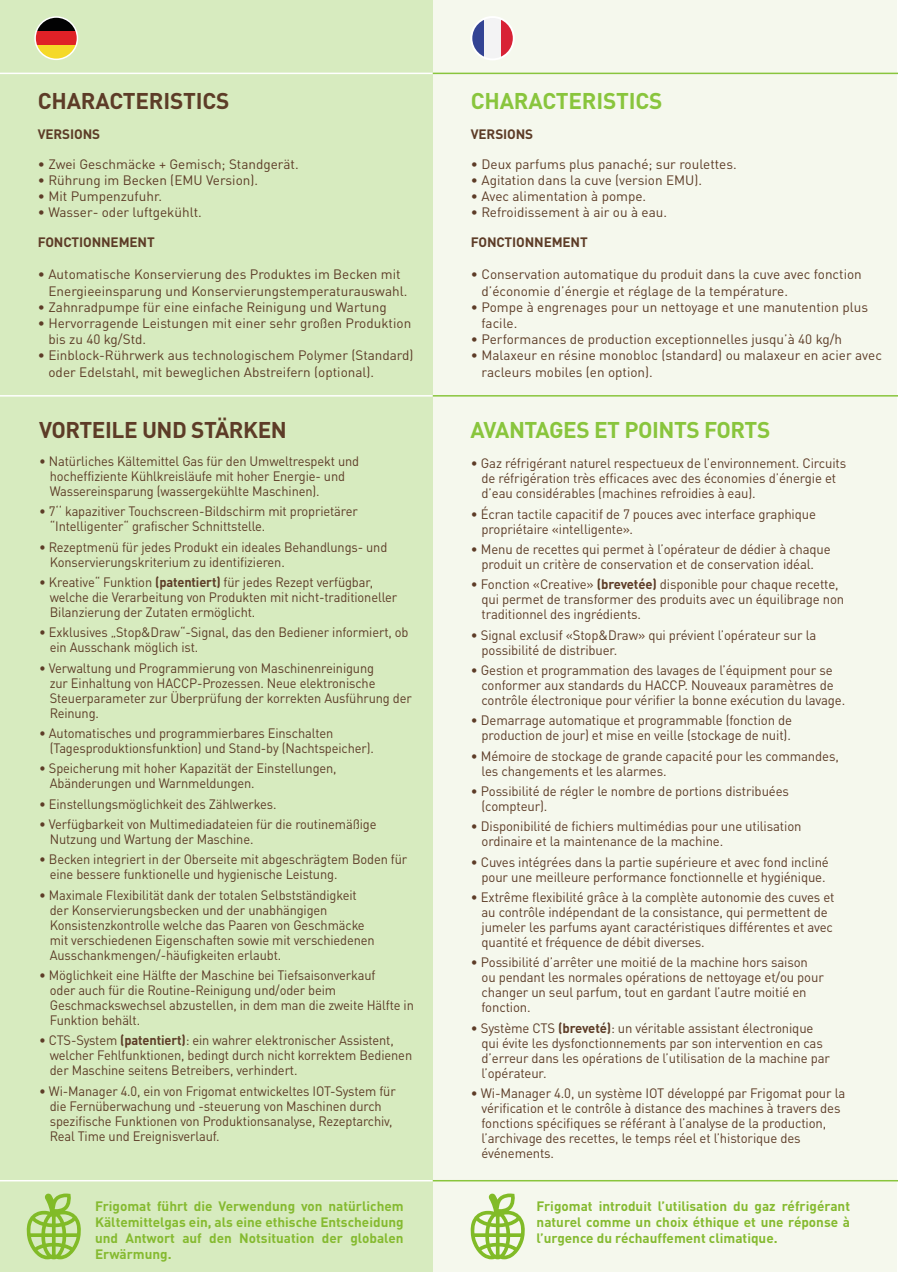
<style>
.page{position:relative;width:898px;height:1272px;background:#fff}
.page>*{position:absolute;margin:0;border:0;box-sizing:border-box;transform-origin:0 0}
.t1{font:700 22.5px "DIN Pro";letter-spacing:-.02em;color:#89c53d}
.t2{font:700 22.5px "DIN Pro";letter-spacing:-.02em;color:#5d3c27}
.t3{font:13.5px/15px "DIN Pro";letter-spacing:-.01em;color:#5d3c27}
.t4{font:13.5px/15px "DIN Pro";letter-spacing:-.01em;color:#5d3c27;scale:.95 1}
.t5{font:700 13.5px/16.2px "DIN Pro";color:#85ba30;text-align:justify}
.t6{font:700 13.5px "DIN Pro";letter-spacing:-.01em;color:#5d3c27}
.s1{font-weight:700}
</style>
<div class="page">
<div style="left:432px;top:0;width:464px;height:1271px;background:#f5f8ed"></div>
<div style="left:0;top:0;width:432px;height:1271px;background:#d7ebbf"></div>
<hr style="left:897px;top:0;width:1px;height:1271px;background:#d7ebbf">
<hr style="left:0;top:73px;width:432px;height:1px;background:#fff">
<hr style="left:432px;top:73px;width:465px;height:1px;background:#89c53d">
<hr style="left:0;top:395px;width:432px;height:1px;background:#fff">
<hr style="left:432px;top:395px;width:465px;height:1px;background:#89c53d">
<svg style="left:37px;top:18px;width:40px;height:13px"></svg>
<div style="left:35px;top:31px;width:42px;height:14px;background:#df2127"></div>
<svg style="left:37px;top:45px;width:40px;height:14px"></svg>
<div style="left:34px;top:16px;width:44px;height:44px;border:2px solid #fff;border-radius:50%"></div>
<svg style="left:473px;top:19px;width:40px;height:40px"></svg>
<div style="left:470px;top:16px;width:44px;height:44px;border:2px solid #fff;border-radius:50%"></div>
<hr style="left:0;top:1179px;width:432px;height:2px;background:#fff">
<hr style="left:432px;top:1179px;width:465px;height:2px;background:#89c53d">
<svg style="left:26px;top:1193px;width:55px;height:66px"></svg>
<svg style="left:470px;top:1193px;width:55px;height:66px"></svg>
<h1 class="t2" style="left:38px;top:82px;width:193px">CHARACTERISTICS</h1>
<p class="t6" style="left:38px;top:123px;width:64px">VERSIONS</p>
<p class="t3" style="left:38px;top:155px;width:262px">• Zwei Geschmäcke + Gemisch; Standgerät.</p>
<p class="t3" style="left:38px;top:171px;width:222px">• Rührung im Becken (EMU Version).</p>
<p class="t3" style="left:38px;top:187px;width:126px">• Mit Pumpenzufuhr.</p>
<p class="t3" style="left:38px;top:203px;width:165px">• Wasser- oder luftgekühlt.</p>
<p class="t6" style="left:38px;top:231px;width:118px">FONCTIONNEMENT</p>
<p class="t3" style="left:48px;top:265px;width:360px;line-height:16.2px;text-indent:-11px">• Automatische Konservierung des Produktes im Becken mit<br>Energieeinsparung und Konservierungstemperaturauswahl.</p>
<p class="t3" style="left:38px;top:298px;width:350px">• Zahnradpumpe für eine einfache Reinigung und Wartung</p>
<p class="t3" style="left:48px;top:314px;width:364px;line-height:16.2px;text-indent:-11px">• Hervorragende Leistungen mit einer sehr großen Produktion bis zu 40 kg/Std.</p>
<p class="t3" style="left:48px;top:346px;width:366px;line-height:16.2px;text-indent:-11px">• Einblock-Rührwerk aus technologischem Polymer (Standard) oder Edelstahl, mit beweglichen Abstreifern (optional).</p>
<h1 class="t1" style="left:470px;top:82px;width:193px">CHARACTERISTICS</h1>
<p class="t6" style="left:470px;top:123px;width:64px">VERSIONS</p>
<p class="t3" style="left:470px;top:155px;width:267px">• Deux parfums plus panaché; sur roulettes.</p>
<p class="t3" style="left:470px;top:171px;width:233px">• Agitation dans la cuve (version EMU).</p>
<p class="t3" style="left:470px;top:187px;width:177px">• Avec alimentation à pompe.</p>
<p class="t3" style="left:470px;top:203px;width:197px">• Refroidissement à air ou à eau.</p>
<p class="t6" style="left:470px;top:231px;width:118px">FONCTIONNEMENT</p>
<p class="t3" style="left:481px;top:265px;width:382px;line-height:16.2px;text-indent:-11px">• Conservation automatique du produit dans la cuve avec fonction d’économie d’énergie et réglage de la température.</p>
<p class="t3" style="left:481px;top:297px;width:388px;line-height:16.2px;text-indent:-11px">• Pompe à engrenages pour un nettoyage et une manutention plus facile.</p>
<p class="t3" style="left:470px;top:330px;width:372px">• Performances de production exceptionnelles jusqu’à 40 kg/h</p>
<p class="t3" style="left:481px;top:346px;width:402px;line-height:16.2px;text-indent:-11px">• Malaxeur en résine monobloc (standard) ou malaxeur en acier avec racleurs mobiles (en option).</p>
<h1 class="t2" style="left:39px;top:411px;width:249px">VORTEILE UND STÄRKEN</h1>
<h1 class="t1" style="left:470px;top:411px;width:301px">AVANTAGES ET POINTS FORTS</h1>
<p class="t4" style="left:50px;top:452px;width:327px;text-indent:-11px">• Natürliches Kältemittel Gas für den Umweltrespekt und hocheffiziente Kühlkreisläufe mit hoher Energie- und<br>Wassereinsparung (wassergekühlte Maschinen).</p>
<p class="t4" style="left:50px;top:502px;width:325px;text-indent:-11px">• 7‘‘ kapazitiver Touchscreen-Bildschirm mit proprietärer “Intelligenter“ grafischer Schnittstelle.</p>
<p class="t4" style="left:50px;top:538px;width:357px;text-indent:-11px">• Rezeptmenü für jedes Produkt ein ideales Behandlungs- und<br>Konservierungskriterium zu identifizieren.</p>
<p class="t4" style="left:50px;top:573px;width:367px;text-indent:-11px">• Kreative“ Funktion <span class="s1">(patentiert)</span> für jedes Rezept verfügbar, welche die Verarbeitung von Produkten mit nicht-traditioneller<br>Bilanzierung der Zutaten ermöglicht.</p>
<p class="t4" style="left:50px;top:623px;width:379px;text-indent:-11px">• Exklusives „Stop&amp;Draw“-Signal, das den Bediener informiert, ob ein Ausschank möglich ist.</p>
<p class="t4" style="left:50px;top:659px;width:382px;text-indent:-11px">• Verwaltung und Programmierung von Maschinenreinigung<br>zur Einhaltung von HACCP-Prozessen. Neue elektronische Steuerparameter zur Überprüfung der korrekten Ausführung der Reinung.</p>
<p class="t4" style="left:50px;top:724px;width:342px;text-indent:-11px">• Automatisches und programmierbares Einschalten (Tagesproduktionsfunktion) und Stand-by (Nachtspeicher).</p>
<p class="t4" style="left:50px;top:759px;width:303px;text-indent:-11px">• Speicherung mit hoher Kapazität der Einstellungen,<br>Abänderungen und Warnmeldungen.</p>
<p class="t4" style="left:39px;top:794px;width:251px">• Einstellungsmöglichkeit des Zählwerkes.</p>
<p class="t4" style="left:50px;top:815px;width:345px;text-indent:-11px">• Verfügbarkeit von Multimediadateien für die routinemäßige<br>Nutzung und Wartung der Maschine.</p>
<p class="t4" style="left:50px;top:850px;width:377px;text-indent:-11px">• Becken integriert in der Oberseite mit abgeschrägtem Boden für eine bessere funktionelle und hygienische Leistung.</p>
<p class="t4" style="left:50px;top:885px;width:343px;text-indent:-11px">• Maximale Flexibilität dank der totalen Selbstständigkeit der Konservierungsbecken und der unabhängigen Konsistenzkontrolle welche das Paaren von Geschmäcke mit verschiedenen Eigenschaften sowie mit verschiedenen Ausschankmengen/-häufigkeiten erlaubt.</p>
<p class="t4" style="left:50px;top:966px;width:384px;text-indent:-11px">• Möglichkeit eine Hälfte der Maschine bei Tiefsaisonverkauf<br>oder auch für die Routine-Reinigung und/oder beim Geschmackswechsel abzustellen, in dem man die zweite Hälfte in Funktion behält.</p>
<p class="t4" style="left:50px;top:1031px;width:383px;text-indent:-11px">• CTS-System <span class="s1">(patentiert)</span>: ein wahrer elektronischer Assistent, welcher Fehlfunktionen, bedingt durch nicht korrektem Bedienen der Maschine seitens Betreibers, verhindert.</p>
<p class="t4" style="left:50px;top:1081px;width:365px;text-indent:-11px">• Wi-Manager 4.0, ein von Frigomat entwickeltes IOT-System für die Fernüberwachung und -steuerung von Maschinen durch spezifische Funktionen von Produktionsanalyse, Rezeptarchiv, Real Time und Ereignisverlauf.</p>
<p class="t3" style="left:481px;top:454px;width:366px;text-indent:-11px">• Gaz réfrigérant naturel respectueux de l’environnement. Circuits de réfrigération très efficaces avec des économies d’énergie et d’eau considérables (machines refroidies à eau).</p>
<p class="t3" style="left:481px;top:505px;width:336px;text-indent:-11px">• Écran tactile capacitif de 7 pouces avec interface graphique propriétaire «intelligente».</p>
<p class="t3" style="left:470px;top:540px;width:361px;text-align:center">• Menu de recettes qui permet à l’opérateur de dédier à chaque produit un critère de conservation et de conservation idéal.</p>
<p class="t3" style="left:481px;top:575px;width:364px;text-indent:-11px">• Fonction «Creative» <span class="s1">(brevetée)</span> disponible pour chaque recette, qui permet de transformer des produits avec un équilibrage non traditionnel des ingrédients.</p>
<p class="t3" style="left:481px;top:626px;width:336px;text-indent:-11px">• Signal exclusif «Stop&amp;Draw» qui prévient l’opérateur sur la possibilité de distribuer.</p>
<p class="t3" style="left:481px;top:661px;width:365px;text-indent:-11px">• Gestion et programmation des lavages de l’équipment pour se conformer aux standards du HACCP. Nouveaux paramètres de contrôle électronique pour vérifier la bonne exécution du lavage.</p>
<p class="t3" style="left:470px;top:711px;width:322px;text-align:right">• Demarrage automatique et programmable (fonction de production de jour) et mise en veille (stockage de nuit).</p>
<p class="t3" style="left:481px;top:747px;width:358px;text-indent:-11px">• Mémoire de stockage de grande capacité pour les commandes, les changements et les alarmes.</p>
<p class="t3" style="left:481px;top:782px;width:309px;text-indent:-11px">• Possibilité de régler le nombre de portions distribuées (compteur).</p>
<p class="t3" style="left:481px;top:817px;width:321px;text-indent:-11px">• Disponibilité de fichiers multimédias pour une utilisation ordinaire et la maintenance de la machine.</p>
<p class="t3" style="left:470px;top:853px;width:359px;text-align:center">• Cuves intégrées dans la partie supérieure et avec fond incliné pour une meilleure performance fonctionnelle et hygiénique.</p>
<p class="t3" style="left:481px;top:888px;width:354px;text-indent:-11px">• Extrême flexibilité grâce à la complète autonomie des cuves et au contrôle indépendant de la consistance, qui permettent de jumeler les parfums ayant caractéristiques différentes et avec quantité et fréquence de débit diverses.</p>
<p class="t3" style="left:481px;top:953px;width:344px;text-indent:-11px">• Possibilité d’arrêter une moitié de la machine hors saison ou pendant les normales opérations de nettoyage et/ou pour changer un seul parfum, tout en gardant l’autre moitié en fonction.</p>
<p class="t3" style="left:481px;top:1018px;width:350px;text-indent:-11px">• Système CTS <span class="s1">(breveté)</span>: un véritable assistant électronique qui évite les dysfonctionnements par son intervention en cas d’erreur dans les opérations de l’utilisation de la machine par l’opérateur.</p>
<p class="t3" style="left:481px;top:1084px;width:365px;text-indent:-11px">• Wi-Manager 4.0, un système IOT développé par Frigomat pour la vérification et le contrôle à distance des machines à travers des fonctions spécifiques se référant à l’analyse de la production, l’archivage des recettes, le temps réel et l’historique des événements.</p>
<p class="t5" style="left:95px;top:1195px;width:310px">Frigomat führt die Verwendung von natürlichem Kältemittelgas ein, als eine ethische Entscheidung und Antwort auf den Notsituation der globalen Erwärmung.</p>
<p class="t5" style="left:536px;top:1195px;width:315px">Frigomat introduit l’utilisation du gaz réfrigérant naturel comme un choix éthique et une réponse à l’urgence du réchauffement climatique.</p>
</div>
